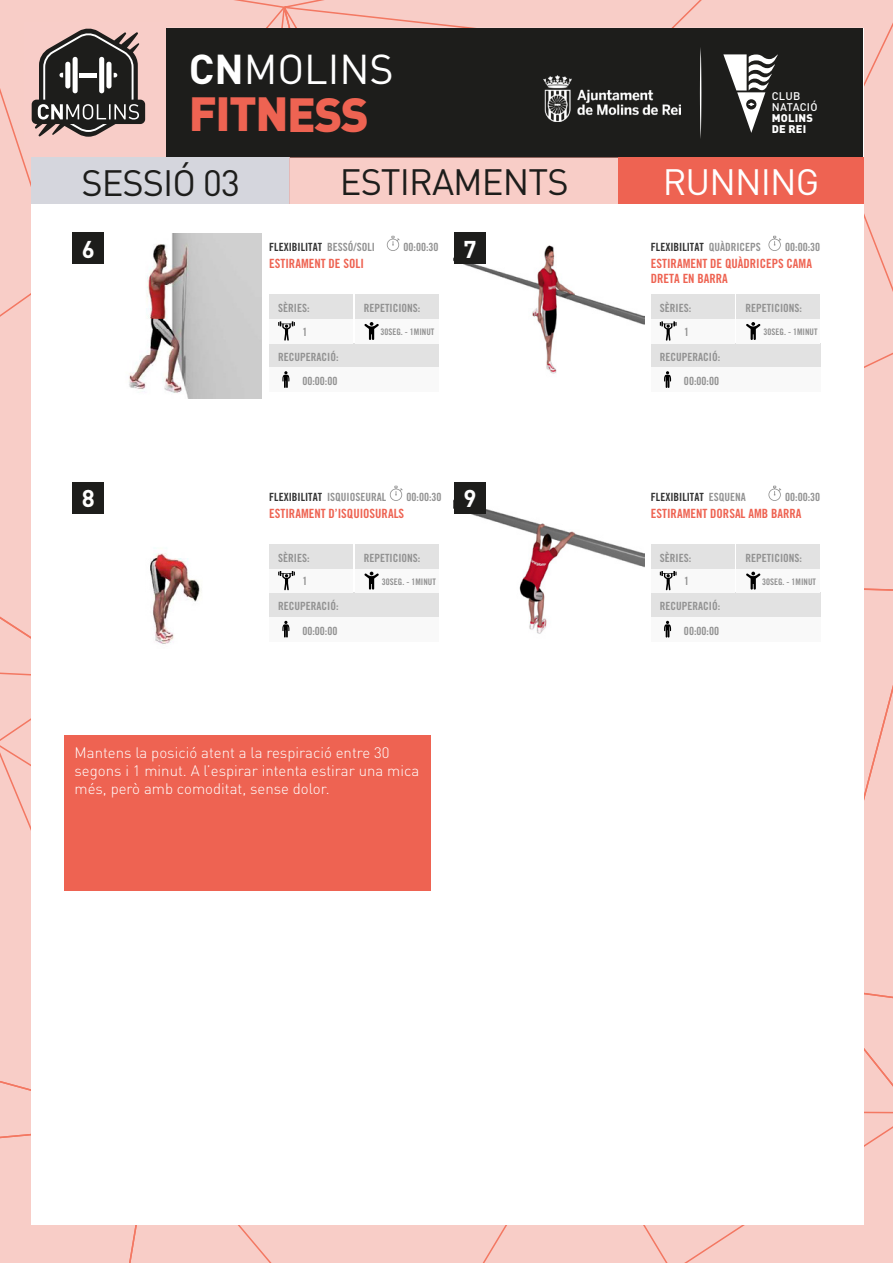
<style>
.page{position:relative;width:893px;height:1263px;background:#fff}
.page>*{position:absolute;margin:0;border:0;box-sizing:border-box;transform-origin:0 0}
.t1{font:900 47.4px "DIN Pro";letter-spacing:-.03em;color:#ee6352}
.t2{font:41.25px "DIN Pro";color:#fff}
.t3{font:36.3px "DIN Pro";letter-spacing:-.025em;color:#1d1d1b}
.t4{font:36.3px "DIN Pro";letter-spacing:-.025em;color:#fff}
.t5{font:700 24px "DIN Pro";color:#fff}
.t6{font:300 15px/18px "DIN Pro";color:#fff}
.t7{font:12.75px/15.3px "Trade Gothic LT Std Bd Cn 20";color:#ee6352}
.t8{font:11.25px/24.3px "Trade Gothic LT Std Bd Cn 20";color:#929292;text-align:right}
.t9{font:11.25px "Trade Gothic LT Std Bd Cn 20";color:#333}
.t10{font:500 10.95px/10.8px "DIN Pro";letter-spacing:.02em;color:#fff}
.t11{font:900 10.95px/10.8px "DIN Pro";letter-spacing:.02em;color:#fff}
.t12{font:9px "Trade Gothic LT Std Bd Cn 20";color:#929292}
.s1{font-weight:700}
.s2{color:#929292}
</style>
<div class="page">
<div style="left:161px;top:1225px;width:232px;height:38px;background:#f8cdc7"></div>
<div style="left:0;top:1125px;width:161px;height:138px;background:#f8cdc7"></div>
<div style="left:0;top:898px;width:31px;height:227px;background:#f8cdc7"></div>
<svg style="left:863px;top:145px;width:30px;height:426px;background:#f8cfc9"></svg>
<div style="left:0;top:276px;width:31px;height:619px;background:#f8cdc7"></div>
<div style="left:0;top:0;width:235px;height:276px;background:#f8cdc7"></div>
<svg style="left:274px;top:0;width:619px;height:145px;background:#f7cac4"></svg>
<div style="left:31px;top:28px;width:832px;height:1196px;background:#fff"></div>
<img style="left:471px;top:509px;width:174px;height:62px">
<img style="left:150px;top:548px;width:51px;height:97px">
<img style="left:463px;top:245px;width:182px;height:129px">
<img style="left:129px;top:233px;width:133px;height:166px">
<div style="left:72px;top:233px;width:32px;height:31px;background:#1d1d1b"></div>
<div style="left:454px;top:233px;width:32px;height:31px;background:#1d1d1b"></div>
<div style="left:72px;top:482px;width:32px;height:32px;background:#1d1d1b"></div>
<div style="left:454px;top:482px;width:32px;height:32px;background:#1d1d1b"></div>
<svg style="left:387px;top:236px;width:13px;height:15px"></svg>
<svg style="left:768px;top:236px;width:13px;height:15px"></svg>
<svg style="left:390px;top:486px;width:13px;height:15px"></svg>
<svg style="left:768px;top:486px;width:13px;height:15px"></svg>
<div style="left:269px;top:343px;width:170px;height:24px;background:#e2e2e2"></div>
<div style="left:269px;top:367px;width:170px;height:25px;background:#f9f9f9"></div>
<svg style="left:282px;top:371px;width:7px;height:17px"></svg>
<div style="left:269px;top:319px;width:84px;height:24px;background:#f9f9f9"></div>
<div style="left:355px;top:319px;width:84px;height:24px;background:#f9f9f9"></div>
<svg style="left:278px;top:321px;width:17px;height:20px"></svg>
<svg style="left:364px;top:322px;width:15px;height:18px"></svg>
<div style="left:269px;top:295px;width:84px;height:24px;background:#e2e2e2"></div>
<div style="left:355px;top:295px;width:84px;height:24px;background:#e2e2e2"></div>
<div style="left:651px;top:343px;width:169px;height:24px;background:#e2e2e2"></div>
<div style="left:651px;top:367px;width:169px;height:25px;background:#f9f9f9"></div>
<svg style="left:664px;top:371px;width:7px;height:17px"></svg>
<div style="left:651px;top:319px;width:84px;height:24px;background:#f9f9f9"></div>
<div style="left:736px;top:319px;width:84px;height:24px;background:#f9f9f9"></div>
<svg style="left:660px;top:321px;width:16px;height:20px"></svg>
<svg style="left:746px;top:322px;width:14px;height:18px"></svg>
<div style="left:651px;top:295px;width:84px;height:24px;background:#e2e2e2"></div>
<div style="left:736px;top:295px;width:84px;height:24px;background:#e2e2e2"></div>
<div style="left:269px;top:593px;width:170px;height:24px;background:#e2e2e2"></div>
<div style="left:269px;top:617px;width:170px;height:24px;background:#f9f9f9"></div>
<svg style="left:282px;top:621px;width:7px;height:16px"></svg>
<div style="left:269px;top:568px;width:84px;height:25px;background:#f9f9f9"></div>
<div style="left:355px;top:568px;width:84px;height:25px;background:#f9f9f9"></div>
<svg style="left:278px;top:571px;width:17px;height:19px"></svg>
<svg style="left:364px;top:572px;width:15px;height:18px"></svg>
<div style="left:269px;top:544px;width:84px;height:24px;background:#e2e2e2"></div>
<div style="left:355px;top:544px;width:84px;height:24px;background:#e2e2e2"></div>
<div style="left:651px;top:568px;width:84px;height:25px;background:#f9f9f9"></div>
<div style="left:736px;top:568px;width:84px;height:25px;background:#f9f9f9"></div>
<svg style="left:393px;top:571px;width:500px;height:692px"></svg>
<div style="left:651px;top:544px;width:84px;height:24px;background:#e2e2e2"></div>
<div style="left:736px;top:544px;width:84px;height:24px;background:#e2e2e2"></div>
<div style="left:24px;top:22px;width:142px;height:136px;background:#f8cdc8"></div>
<svg style="left:32px;top:28px;width:113px;height:109px"></svg>
<div style="left:166px;top:28px;width:697px;height:129px;background:#1d1d1b"></div>
<img style="left:543px;top:76px;width:107px;height:45px">
<svg style="left:650px;top:0;width:148px;height:139px"></svg>
<div style="left:64px;top:735px;width:366px;height:155px;background:#ee6352"></div>
<div style="left:31px;top:157px;width:259px;height:47px;background:#d5d6dd"></div>
<div style="left:618px;top:157px;width:245px;height:47px;background:#ee6352"></div>
<div style="left:290px;top:157px;width:328px;height:47px;background:#f8cdc7"></div>
<h2 class="t2" style="left:189px;top:41px;width:207px"><span class="s1">CN</span>MOLINS</h2>
<h1 class="t1" style="left:189px;top:82px;width:182px">FITNESS</h1>
<p class="t10" style="left:772px;top:90px;width:47px">CLUB<br>NATACIÓ</p>
<p class="t11" style="left:772px;top:112px;width:43px">MOLINS<br>DE REI</p>
<h3 class="t3" style="left:81px;top:154px;width:160px">SESSIÓ 03</h3>
<h3 class="t3" style="left:340px;top:153px;width:230px">ESTIRAMENTS</h3>
<h3 class="t4" style="left:663px;top:153px;width:158px">RUNNING</h3>
<h3 class="t5" style="left:82px;top:233px;width:15px">6</h3>
<h3 class="t5" style="left:82px;top:482px;width:15px">8</h3>
<p class="t9" style="left:269px;top:240px;width:107px">FLEXIBILITAT <span class="s2">BESSÓ/SOLI</span></p>
<h3 class="t5" style="left:463px;top:233px;width:15px">7</h3>
<p class="t9" style="left:651px;top:240px;width:112px">FLEXIBILITAT <span class="s2">QUÀDRICEPS</span></p>
<p class="t8" style="left:403px;top:235px;width:37px">00:00:30</p>
<p class="t8" style="left:785px;top:235px;width:37px">00:00:30</p>
<p class="t7" style="left:651px;top:256px;width:163px">ESTIRAMENT DE QUÀDRICEPS CAMA<br>DRETA EN BARRA</p>
<p class="t7" style="left:269px;top:256px;width:96px">ESTIRAMENT DE SOLI</p>
<p class="t8" style="left:278px;top:296px;width:33px">SÈRIES:</p>
<p class="t8" style="left:364px;top:296px;width:58px">REPETICIONS:</p>
<p class="t8" style="left:660px;top:296px;width:33px">SÈRIES:</p>
<p class="t8" style="left:745px;top:296px;width:58px">REPETICIONS:</p>
<p class="t8" style="left:302px;top:319px;width:7px">1</p>
<p class="t12" style="left:380px;top:327px;width:55px">30SEG. - 1MINUT</p>
<p class="t8" style="left:684px;top:319px;width:7px">1</p>
<p class="t12" style="left:764px;top:327px;width:55px">30SEG. - 1MINUT</p>
<p class="t8" style="left:278px;top:344px;width:62px">RECUPERACIÓ:<br>00:00:00</p>
<p class="t8" style="left:660px;top:344px;width:62px">RECUPERACIÓ:<br>00:00:00</p>
<p class="t9" style="left:269px;top:490px;width:118px">FLEXIBILITAT <span class="s2">ISQUIOSEURAL</span></p>
<h3 class="t5" style="left:463px;top:482px;width:15px">9</h3>
<p class="t9" style="left:651px;top:490px;width:96px">FLEXIBILITAT <span class="s2">ESQUENA</span></p>
<p class="t8" style="left:406px;top:485px;width:37px">00:00:30</p>
<p class="t8" style="left:785px;top:485px;width:37px">00:00:30</p>
<p class="t7" style="left:269px;top:505px;width:137px">ESTIRAMENT D’ISQUIOSURALS</p>
<p class="t7" style="left:651px;top:505px;width:152px">ESTIRAMENT DORSAL AMB BARRA</p>
<p class="t8" style="left:278px;top:546px;width:33px">SÈRIES:</p>
<p class="t8" style="left:364px;top:546px;width:58px">REPETICIONS:</p>
<p class="t8" style="left:660px;top:546px;width:33px">SÈRIES:</p>
<p class="t8" style="left:745px;top:546px;width:58px">REPETICIONS:</p>
<p class="t8" style="left:302px;top:569px;width:7px">1</p>
<p class="t12" style="left:382px;top:576px;width:55px">30SEG. - 1MINUT</p>
<p class="t8" style="left:684px;top:569px;width:7px">1</p>
<p class="t12" style="left:762px;top:576px;width:55px">30SEG. - 1MINUT</p>
<p class="t8" style="left:278px;top:594px;width:62px">RECUPERACIÓ:<br>00:00:00</p>
<p class="t8" style="left:660px;top:594px;width:62px">RECUPERACIÓ:<br>00:00:00</p>
<h3 class="t6" style="left:75px;top:742px;width:346px">Mantens la posició atent a la respiració entre 30 segons i 1 minut. A l’espirar intenta estirar una mica més, però amb comoditat, sense dolor.</h3>
</div>
